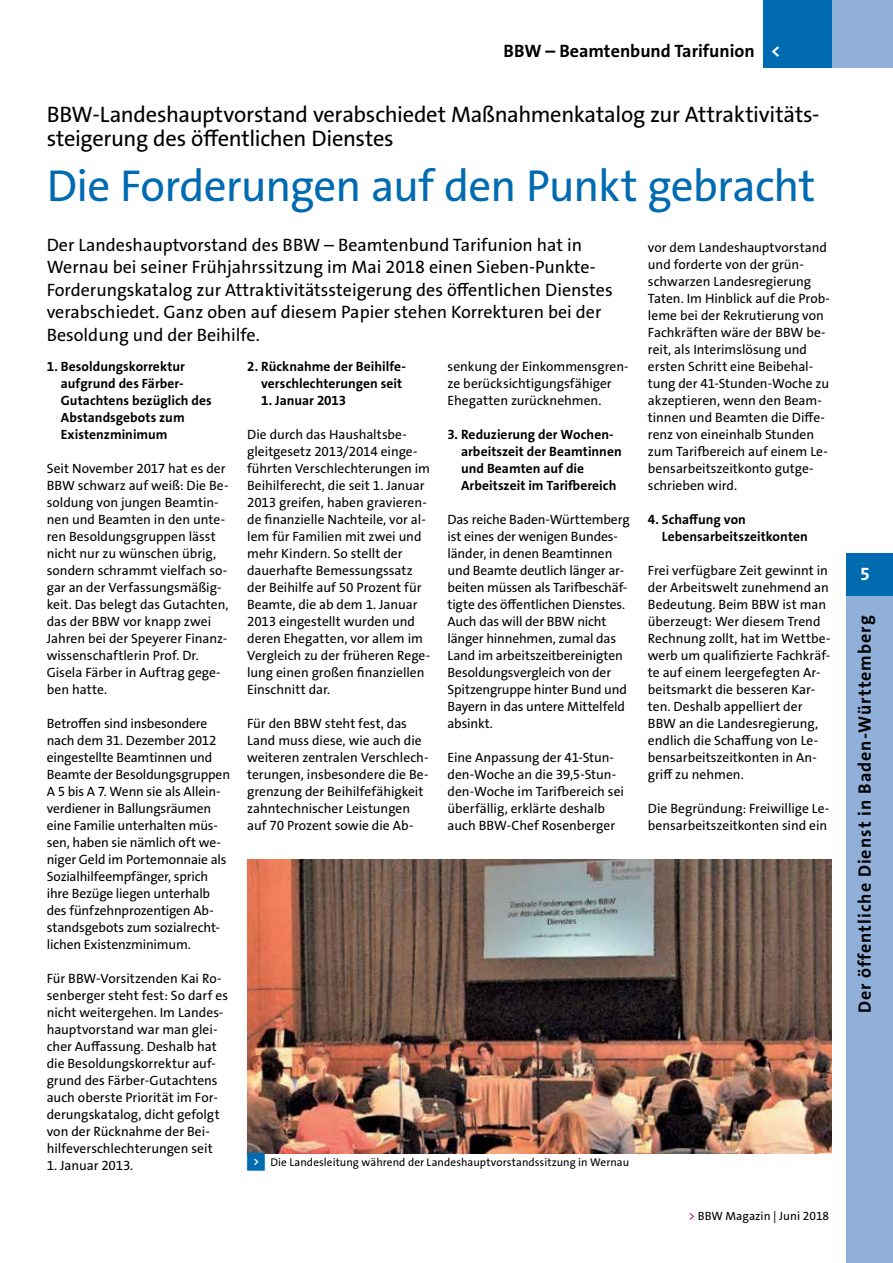
<style>
.page{position:relative;width:893px;height:1263px;background:#fff}
.page>*{position:absolute;margin:0;border:0;box-sizing:border-box;transform-origin:0 0}
.t1{font:45px "The Sans Os F";letter-spacing:-.02em;color:#006bb1}
.t2{font:22.5px/24px "The Sans Os F";letter-spacing:-.015em;color:#000}
.t3{font:18px/22.5px "The Sans Os F";color:#000}
.t4{font:700 18px "The Sans Os F";letter-spacing:.055em;color:#000}
.t5{font:700 18px "The Sans Os F";color:#000}
.t6{font:700 18px "The Sans Os F";color:#fff}
.t7{font:13.5px/17px "The Sans Os F";letter-spacing:-.005em;color:#000}
.t8{font:700 13.5px/17px "The Sans Os F";letter-spacing:.005em;color:#000}
.t9{font:12px "The Sans Os F";color:#000}
.t10{font:11.25px "The Sans Os F";letter-spacing:.005em;color:#000}
.s1{font-family:"Top Numbers";color:#006bb1}
.s2{color:#c40075}
</style>
<div class="page">
<img style="left:247px;top:859px;width:584px;height:294px">
<div style="left:831px;top:0;width:62px;height:68px;background:#91b0d9"></div>
<div style="left:763px;top:0;width:68px;height:68px;background:#006bb1"></div>
<div style="left:846px;top:553px;width:47px;height:710px;background:#91b0d9"></div>
<div style="left:846px;top:553px;width:47px;height:42px;background:#006bb1"></div>
<h3 class="t5" style="left:504px;top:40px;width:253px">BBW – Beamtenbund Tarifunion</h3>
<h3 class="t6" style="left:771px;top:39px;width:11px">&lt;</h3>
<h2 class="t2" style="left:47px;top:102px;width:774px">BBW-Landeshauptvorstand verabschiedet Maßnahmenkatalog zur Attraktivitäts&shy;steigerung des öffentlichen Dienstes</h2>
<h1 class="t1" style="left:47px;top:157px;width:770px">Die Forderungen auf den Punkt gebracht</h1>
<p class="t3" style="left:47px;top:234px;width:567px">Der Landeshauptvorstand des BBW – Beamtenbund Tarifunion hat in Wernau bei seiner Frühjahrssitzung im Mai 2018 einen Sieben-Punkte-Forderungskatalog zur Attraktivitätssteigerung des öffentlichen Dienstes verabschiedet. Ganz oben auf diesem Papier stehen Korrekturen bei der Besoldung und der Beihilfe.</p>
<p class="t8" style="left:61px;top:358px;width:152px;text-indent:-14px">1. Besoldungskorrektur aufgrund des Färber-<br>Gutachtens bezüglich des<br>Abstandsgebots zum<br>Existenzminimum</p>
<p class="t7" style="left:47px;top:460px;width:183px">Seit November 2017 hat es der<br>BBW schwarz auf weiß: Die Be&shy;soldung von jungen Beamtin&shy;nen und Beamten in den unte&shy;ren Besoldungsgruppen lässt nicht nur zu wünschen übrig, sondern schrammt vielfach so&shy;gar an der Verfassungsmäßig&shy;keit. Das belegt das Gutachten, das der BBW vor knapp zwei<br>Jahren bei der Speyerer Finanz&shy;wissenschaftlerin Prof. Dr.<br>Gisela Färber in Auftrag gege&shy;ben hatte.</p>
<p class="t7" style="left:47px;top:715px;width:185px">Betroffen sind insbesondere nach dem 31. Dezember 2012 eingestellte Beamtinnen und<br>Beamte der Besoldungsgruppen<br>A 5 bis A 7. Wenn sie als Allein&shy;verdiener in Ballungsräumen eine Familie unterhalten müs&shy;sen, haben sie nämlich oft we&shy;niger Geld im Portemonnaie als<br>Sozialhilfeempfänger, sprich ihre Bezüge liegen unterhalb des fünfzehnprozentigen Ab&shy;standsgebots zum sozialrecht&shy;lichen Existenzminimum.</p>
<p class="t7" style="left:47px;top:970px;width:183px">Für BBW-Vorsitzenden Kai Ro&shy;senberger steht fest: So darf es nicht weitergehen. Im Landes&shy;hauptvorstand war man glei&shy;cher Auffassung. Deshalb hat die Besoldungskorrektur auf&shy;grund des Färber-Gutachtens auch oberste Priorität im For&shy;derungskatalog, dicht gefolgt von der Rücknahme der Bei&shy;hilfeverschlechterungen seit</p>
<p class="t7" style="left:47px;top:1157px;width:88px">1. Januar 2013.</p>
<p class="t7" style="left:648px;top:239px;width:184px">vor dem Landeshauptvorstand und forderte von der grün&shy;schwarzen Landesregierung<br>Taten. Im Hinblick auf die Prob&shy;leme bei der Rekrutierung von<br>Fachkräften wäre der BBW be&shy;reit, als Interimslösung und ersten Schritt eine Beibehal&shy;tung der 41-Stunden-Woche zu akzeptieren, wenn den Beam&shy;tinnen und Beamten die Diffe&shy;renz von eineinhalb Stunden zum Tarifbereich auf einem Le&shy;bensarbeitszeitkonto gutge&shy;schrieben wird.</p>
<p class="t8" style="left:662px;top:511px;width:147px;text-indent:-14px">4. Schaffung von<br>Lebensarbeitszeitkonten</p>
<p class="t7" style="left:648px;top:562px;width:184px">Frei verfügbare Zeit gewinnt in der Arbeitswelt zunehmend an<br>Bedeutung. Beim BBW ist man überzeugt: Wer diesem Trend<br>Rechnung zollt, hat im Wettbe&shy;werb um qualifizierte Fachkräf&shy;te auf einem leergefegten Ar&shy;beitsmarkt die besseren Kar&shy;ten. Deshalb appelliert der<br>BBW an die Landesregierung, endlich die Schaffung von Le&shy;bensarbeitszeitkonten in An&shy;griff zu nehmen.</p>
<p class="t7" style="left:648px;top:800px;width:183px">Die Begründung: Freiwillige Le&shy;bensarbeitszeitkonten sind ein</p>
<p class="t8" style="left:247px;top:358px;width:159px;text-align:right">2. Rücknahme der Beihilfe&shy;verschlechterungen seit</p>
<p class="t8" style="left:261px;top:392px;width:87px">1. Januar 2013</p>
<p class="t7" style="left:247px;top:426px;width:185px">Die durch das Haushaltsbe&shy;gleitgesetz 2013/2014 einge&shy;führten Verschlechterungen im<br>Beihilferecht, die seit 1. Januar<br>2013 greifen, haben gravieren&shy;de finanzielle Nachteile, vor al&shy;lem für Familien mit zwei und mehr Kindern. So stellt der dauerhafte Bemessungssatz der Beihilfe auf 50 Prozent für<br>Beamte, die ab dem 1. Januar<br>2013 eingestellt wurden und deren Ehegatten, vor allem im<br>Vergleich zu der früheren Rege&shy;lung einen großen finanziellen<br>Einschnitt dar.</p>
<p class="t7" style="left:247px;top:715px;width:183px">Für den BBW steht fest, das<br>Land muss diese, wie auch die weiteren zentralen Verschlech&shy;terungen, insbesondere die Be&shy;grenzung der Beihilfefähigkeit zahntechnischer Leistungen auf 70 Prozent sowie die Ab-</p>
<p class="t7" style="left:448px;top:358px;width:183px">senkung der Einkommensgren&shy;ze berücksichtigungsfähiger<br>Ehegatten zurücknehmen.</p>
<p class="t8" style="left:461px;top:426px;width:162px;text-indent:-14px">3. Reduzierung der Wochen&shy;arbeitszeit der Beamtinnen und Beamten auf die<br>Arbeitszeit im Tarifbereich</p>
<p class="t7" style="left:448px;top:511px;width:184px">Das reiche Baden-Württemberg ist eines der wenigen Bundes&shy;länder, in denen Beamtinnen und Beamte deutlich länger ar&shy;beiten müssen als Tarifbeschäf&shy;tigte des öffentlichen Dienstes.<br>Auch das will der BBW nicht länger hinnehmen, zumal das<br>Land im arbeitszeitbereinigten<br>Besoldungsvergleich von der<br>Spitzengruppe hinter Bund und<br>Bayern in das untere Mittelfeld absinkt.</p>
<p class="t7" style="left:448px;top:749px;width:178px">Eine Anpassung der 41-Stun&shy;den-Woche an die 39,5-Stun&shy;den-Woche im Tarifbereich sei überfällig, erklärte deshalb auch BBW-Chef Rosenberger</p>
<p class="t10" style="left:247px;top:1155px;width:384px"><span class="s1">&lt;</span> Die Landesleitung während der Landeshauptvorstandssitzung in Wernau</p>
<p class="t9" style="left:689px;top:1208px;width:142px"><span class="s2">&gt;</span> BBW Magazin | Juni 2018</p>
<h3 class="t6" style="left:860px;top:562px;width:11px">5</h3>
<h3 class="t4" style="left:853px;top:1013px;width:399px;rotate:-90deg">Der öffentliche Dienst in Baden-Württemberg</h3>
</div>
